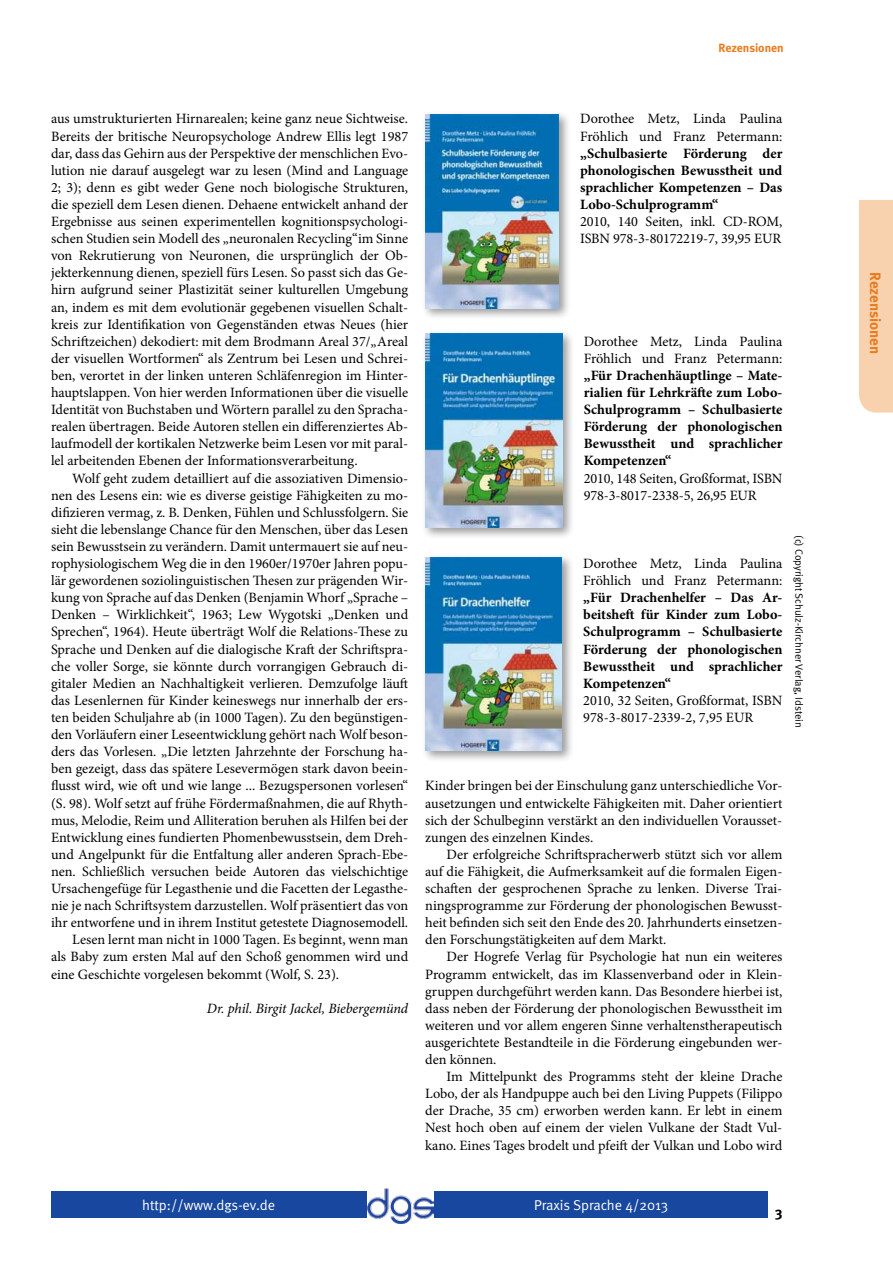
<style>
.page{position:relative;width:893px;height:1263px;background:#fff}
.page>*{position:absolute;margin:0;border:0;box-sizing:border-box;transform-origin:0 0}
.t1{font:700 15px "Meta";color:#e87b1e}
.t2{font:14.25px/17.1px "Minion Pro";color:#000}
.t3{font:700 14.25px/17.1px "Minion Pro";color:#000;text-align:justify}
.t4{font:14.25px "Meta Normal";color:#fff}
.t5{font:italic 14.25px "Minion Pro";letter-spacing:-.005em;color:#000}
.t6{font:700 14.25px "Meta";color:#000}
.t7{font:700 12px "Meta";color:#e87b1e}
.t8{font:10.5px "Meta Normal";color:#000}
</style>
<div class="page">
<div style="left:859px;top:200px;width:34px;height:213px;background:#f8d1ae"></div>
<div style="left:434px;top:1191px;width:334px;height:27px;background:#17479e"></div>
<div style="left:51px;top:1191px;width:315px;height:27px;background:#17479e"></div>
<img style="left:367px;top:1188px;width:66px;height:36px">
<div style="left:421px;top:110px;width:150px;height:211px;background:#000;opacity:.4"></div>
<img style="left:425px;top:114px;width:134px;height:194px">
<div style="left:421px;top:329px;width:154px;height:210px;background:#000;opacity:.4"></div>
<img style="left:425px;top:333px;width:137px;height:194px">
<div style="left:421px;top:554px;width:154px;height:209px;background:#000;opacity:.4"></div>
<img style="left:425px;top:558px;width:137px;height:193px">
<p class="t7" style="left:718px;top:41px;width:67px">Rezensionen</p>
<p class="t2" style="left:51px;top:110px;width:359px;text-align:justify">aus umstrukturierten Hirnarealen; keine ganz neue Sichtweise.<br>Bereits der britische Neuropsychologe Andrew Ellis legt 1987 dar, dass das Gehirn aus der Perspektive der menschlichen Evo&shy;lution nie darauf ausgelegt war zu lesen (Mind and Language 2; 3); denn es gibt weder Gene noch biologische Strukturen, die speziell dem Lesen dienen. Dehaene entwickelt anhand der Ergebnisse aus seinen experimentellen kognitionspsychologi&shy;schen Studien sein Modell des „neuronalen Recycling“im Sinne von Rekrutierung von Neuronen, die ursprünglich der Ob&shy;jekterkennung dienen, speziell fürs Lesen. So passt sich das Ge&shy;hirn aufgrund seiner Plastizität seiner kulturellen Umgebung an, indem es mit dem evolutionär gegebenen visuellen Schalt&shy;kreis zur Identifikation von Gegenständen etwas Neues (hier Schriftzeichen) dekodiert: mit dem Brodmann Areal 37/„Areal der visuellen Wortformen“ als Zentrum bei Lesen und Schrei&shy;ben, verortet in der linken unteren Schläfenregion im Hinter&shy;hauptslappen. Von hier werden Informationen über die visuelle Identität von Buchstaben und Wörtern parallel zu den Spracha&shy;realen übertragen. Beide Autoren stellen ein differenziertes Ab&shy;laufmodell der kortikalen Netzwerke beim Lesen vor mit paral&shy;lel arbeitenden Ebenen der Informationsverarbeitung.</p>
<p class="t2" style="left:72px;top:469px;width:337px">Wolf geht zudem detailliert auf die assoziativen Dimensio-</p>
<p class="t2" style="left:51px;top:487px;width:359px">nen des Lesens ein: wie es diverse geistige Fähigkeiten zu mo-</p>
<p class="t2" style="left:51px;top:504px;width:359px">difizieren vermag, z. B. Denken, Fühlen und Schlussfolgern. Sie</p>
<p class="t2" style="left:51px;top:521px;width:359px">sieht die lebenslange Chance für den Menschen, über das Lesen</p>
<p class="t2" style="left:51px;top:538px;width:359px">sein Bewusstsein zu verändern. Damit untermauert sie auf neu-</p>
<p class="t2" style="left:51px;top:555px;width:359px">rophysiologischem Weg die in den 1960er/1970er Jahren popu-</p>
<p class="t2" style="left:51px;top:572px;width:359px">lär gewordenen soziolinguistischen Thesen zur prägenden Wir-</p>
<p class="t2" style="left:51px;top:589px;width:359px">kung von Sprache auf das Denken (Benjamin Whorf „Sprache –</p>
<p class="t2" style="left:51px;top:606px;width:359px">Denken – Wirklichkeit“, 1963; Lew Wygotski „Denken und</p>
<p class="t2" style="left:51px;top:623px;width:359px">Sprechen“, 1964). Heute überträgt Wolf die Relations-These zu</p>
<p class="t2" style="left:51px;top:640px;width:359px">Sprache und Denken auf die dialogische Kraft der Schriftspra-</p>
<p class="t2" style="left:51px;top:658px;width:359px">che voller Sorge, sie könnte durch vorrangigen Gebrauch di-</p>
<p class="t2" style="left:51px;top:675px;width:359px">gitaler Medien an Nachhaltigkeit verlieren. Demzufolge läuft</p>
<p class="t2" style="left:51px;top:692px;width:359px">das Lesenlernen für Kinder keineswegs nur innerhalb der ers-</p>
<p class="t2" style="left:51px;top:709px;width:359px">ten beiden Schuljahre ab (in 1000 Tagen). Zu den begünstigen-</p>
<p class="t2" style="left:51px;top:726px;width:359px">den Vorläufern einer Leseentwicklung gehört nach Wolf beson-</p>
<p class="t2" style="left:51px;top:743px;width:359px">ders das Vorlesen. „Die letzten Jahrzehnte der Forschung ha-</p>
<p class="t2" style="left:51px;top:760px;width:359px">ben gezeigt, dass das spätere Lesevermögen stark davon beein-</p>
<p class="t2" style="left:51px;top:777px;width:359px">flusst wird, wie oft und wie lange ... Bezugspersonen vorlesen“</p>
<p class="t2" style="left:51px;top:794px;width:359px">(S. 98). Wolf setzt auf frühe Fördermaßnahmen, die auf Rhyth-</p>
<p class="t2" style="left:51px;top:811px;width:359px">mus, Melodie, Reim und Alliteration beruhen als Hilfen bei der</p>
<p class="t2" style="left:51px;top:829px;width:359px">Entwicklung eines fundierten Phomenbewusstsein, dem Dreh-</p>
<p class="t2" style="left:51px;top:846px;width:359px">und Angelpunkt für die Entfaltung aller anderen Sprach-Ebe-</p>
<p class="t2" style="left:51px;top:863px;width:359px">nen. Schließlich versuchen beide Autoren das vielschichtige</p>
<p class="t2" style="left:51px;top:880px;width:359px">Ursachengefüge für Legasthenie und die Facetten der Legasthe-</p>
<p class="t2" style="left:51px;top:897px;width:359px">nie je nach Schriftsystem darzustellen. Wolf präsentiert das von</p>
<p class="t2" style="left:51px;top:914px;width:359px">ihr entworfene und in ihrem Institut getestete Diagnosemodell.</p>
<p class="t2" style="left:72px;top:931px;width:337px">Lesen lernt man nicht in 1000 Tagen. Es beginnt, wenn man</p>
<p class="t2" style="left:51px;top:948px;width:359px">als Baby zum ersten Mal auf den Schoß genommen wird und</p>
<p class="t2" style="left:51px;top:965px;width:290px">eine Geschichte vorgelesen bekommt (Wolf, S. 23).</p>
<p class="t5" style="left:207px;top:998px;width:203px">Dr. phil. Birgit Jackel, Biebergemünd</p>
<p class="t2" style="left:580px;top:110px;width:204px">Dorothee Metz, Linda Paulina<br>Fröhlich und Franz Petermann:</p>
<p class="t3" style="left:580px;top:144px;width:204px">„Schulbasierte Förderung der phonologischen Bewusstheit und sprachlicher Kompetenzen – Das Lobo-Schulprogramm“</p>
<p class="t2" style="left:580px;top:213px;width:204px">2010, 140 Seiten, inkl. CD-ROM,<br>ISBN 978-3-80172219-7, 39,95 EUR</p>
<p class="t2" style="left:584px;top:333px;width:200px">Dorothee Metz, Linda Paulina<br>Fröhlich und Franz Petermann:</p>
<p class="t3" style="left:584px;top:367px;width:200px">„Für Drachenhäuptlinge – Mate&shy;rialien für Lehrkräfte zum Lobo-Schulprogramm – Schulbasierte Förderung der phonologischen Bewusstheit und sprachlicher Kompetenzen“</p>
<p class="t2" style="left:584px;top:469px;width:200px">2010, 148 Seiten, Großformat, ISBN<br>978-3-8017-2338-5, 26,95 EUR</p>
<p class="t2" style="left:583px;top:555px;width:201px">Dorothee Metz, Linda Paulina<br>Fröhlich und Franz Petermann:</p>
<p class="t3" style="left:583px;top:589px;width:201px">„Für Drachenhelfer – Das Ar&shy;beitsheft für Kinder zum Lobo-Schulprogramm – Schulbasierte Förderung der phonologischen Bewusstheit und sprachlicher Kompetenzen“</p>
<p class="t2" style="left:583px;top:692px;width:201px">2010, 32 Seiten, Großformat, ISBN<br>978-3-8017-2339-2, 7,95 EUR</p>
<p class="t8" style="left:805px;top:535px;width:194px;rotate:90deg">(c) Copyright Schulz-Kirchner Verlag, Idstein</p>
<p class="t2" style="left:425px;top:777px;width:359px;text-align:justify">Kinder bringen bei der Einschulung ganz unterschiedliche Vor&shy;ausetzungen und entwickelte Fähigkeiten mit. Daher orientiert sich der Schulbeginn verstärkt an den individuellen Vorausset&shy;zungen des einzelnen Kindes.</p>
<p class="t2" style="left:425px;top:846px;width:359px;text-align:justify;text-indent:21px">Der erfolgreiche Schriftspracherwerb stützt sich vor allem auf die Fähigkeit, die Aufmerksamkeit auf die formalen Eigen&shy;schaften der gesprochenen Sprache zu lenken. Diverse Trai&shy;ningsprogramme zur Förderung der phonologischen Bewusst&shy;heit befinden sich seit den Ende des 20. Jahrhunderts einsetzen&shy;den Forschungstätigkeiten auf dem Markt.</p>
<p class="t2" style="left:425px;top:948px;width:359px;text-align:justify;text-indent:21px">Der Hogrefe Verlag für Psychologie hat nun ein weiteres Programm entwickelt, das im Klassenverband oder in Klein&shy;gruppen durchgeführt werden kann. Das Besondere hierbei ist, dass neben der Förderung der phonologischen Bewusstheit im weiteren und vor allem engeren Sinne verhaltenstherapeutisch ausgerichtete Bestandteile in die Förderung eingebunden wer&shy;den können.</p>
<p class="t2" style="left:425px;top:1068px;width:359px;text-align:justify;text-indent:21px">Im Mittelpunkt des Programms steht der kleine Drache Lobo, der als Handpuppe auch bei den Living Puppets (Filippo der Drache, 35 cm) erworben werden kann. Er lebt in einem Nest hoch oben auf einem der vielen Vulkane der Stadt Vul&shy;kano. Eines Tages brodelt und pfeift der Vulkan und Lobo wird</p>
<p class="t4" style="left:142px;top:1197px;width:134px">http://www.dgs-ev.de</p>
<p class="t4" style="left:534px;top:1197px;width:136px">Praxis Sprache 4/2013</p>
<p class="t6" style="left:775px;top:1203px;width:9px">3</p>
<p class="t1" style="left:884px;top:272px;width:83px;rotate:90deg">Rezensionen</p>
</div>
